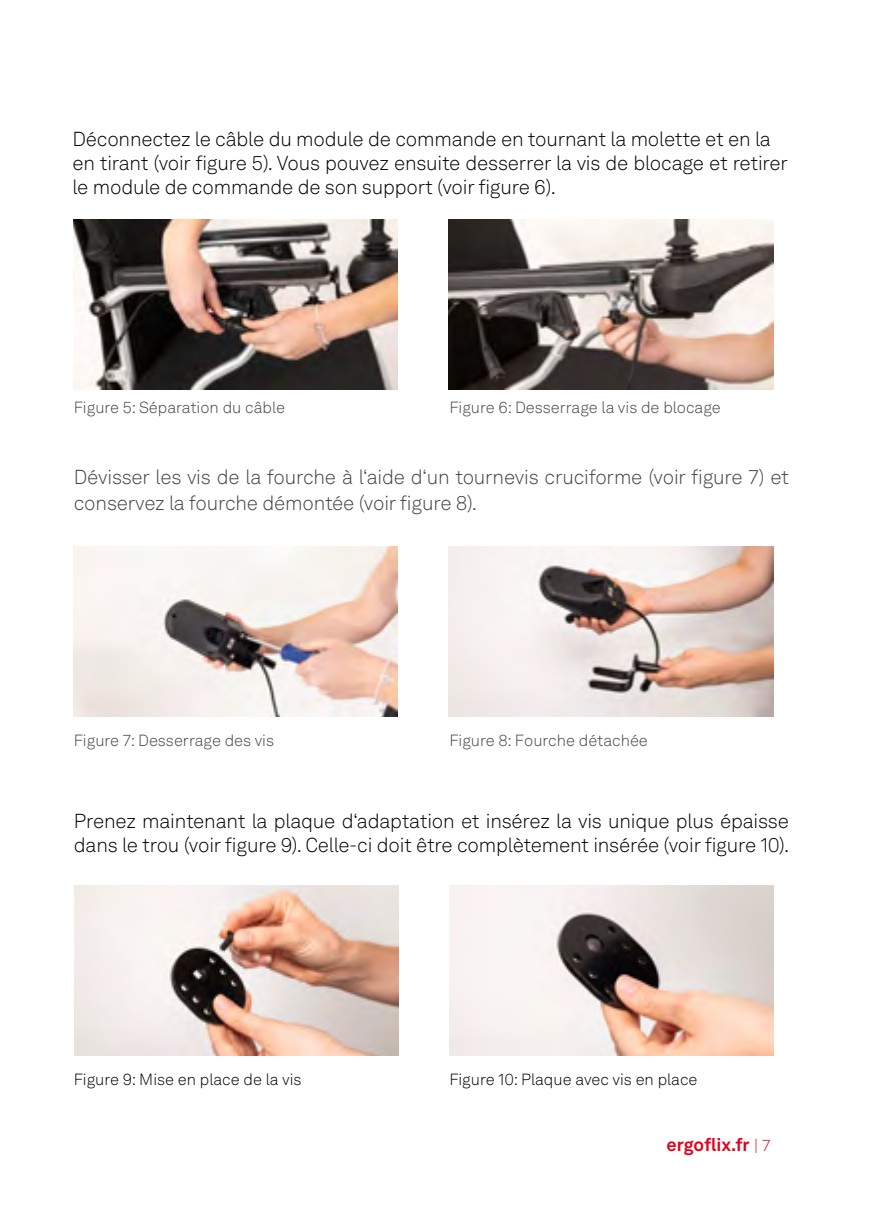
<style>
.page{position:relative;width:874px;height:1225px;background:#fff}
.page>*{position:absolute;margin:0;border:0;box-sizing:border-box;transform-origin:0 0}
.t1{font:300 20px/24px "Akkurat LL";letter-spacing:-.01em;color:#000}
.t2{font:300 20px/26px "Akkurat LL";letter-spacing:-.01em;color:#434342}
.t3{font:700 18px "Akkurat LL";color:#e3001d}
.t4{font:300 16px "Akkurat LL";color:#434342}
.t5{font:300 16px "Akkurat LL";color:#000}
.s1{font-weight:300;font-size:16px}
</style>
<div class="page">
<img style="left:448px;top:220px;width:325px;height:170px">
<img style="left:448px;top:546px;width:325px;height:170px">
<img style="left:74px;top:220px;width:323px;height:170px">
<img style="left:74px;top:546px;width:323px;height:170px">
<img style="left:449px;top:885px;width:324px;height:170px">
<img style="left:74px;top:885px;width:324px;height:170px">
<p class="t1" style="left:72px;top:126px;width:716px">Déconnectez le câble du module de commande en tournant la molette et en la en tirant (voir figure 5). Vous pouvez ensuite desserrer la vis de blocage et retirer le module de commande de son support (voir figure 6).</p>
<p class="t4" style="left:74px;top:397px;width:212px">Figure 5: Séparation du câble</p>
<p class="t4" style="left:449px;top:397px;width:273px">Figure 6: Desserrage la vis de blocage</p>
<p class="t2" style="left:74px;top:463px;width:716px">Dévisser les vis de la fourche à l‘aide d‘un tournevis cruciforme (voir figure 7) et conservez la fourche démontée (voir figure 8).</p>
<p class="t4" style="left:74px;top:729px;width:202px">Figure 7: Desserrage des vis</p>
<p class="t4" style="left:449px;top:729px;width:200px">Figure 8: Fourche détachée</p>
<p class="t1" style="left:74px;top:808px;width:716px">Prenez maintenant la plaque d‘adaptation et insérez la vis unique plus épaisse dans le trou (voir figure 9). Celle-ci doit être complètement insérée (voir figure 10).</p>
<p class="t5" style="left:74px;top:1067px;width:229px">Figure 9: Mise en place de la vis</p>
<p class="t5" style="left:449px;top:1067px;width:249px">Figure 10: Plaque avec vis en place</p>
<p class="t3" style="left:666px;top:1130px;width:105px">ergoflix.fr <span class="s1">| 7</span></p>
</div>
